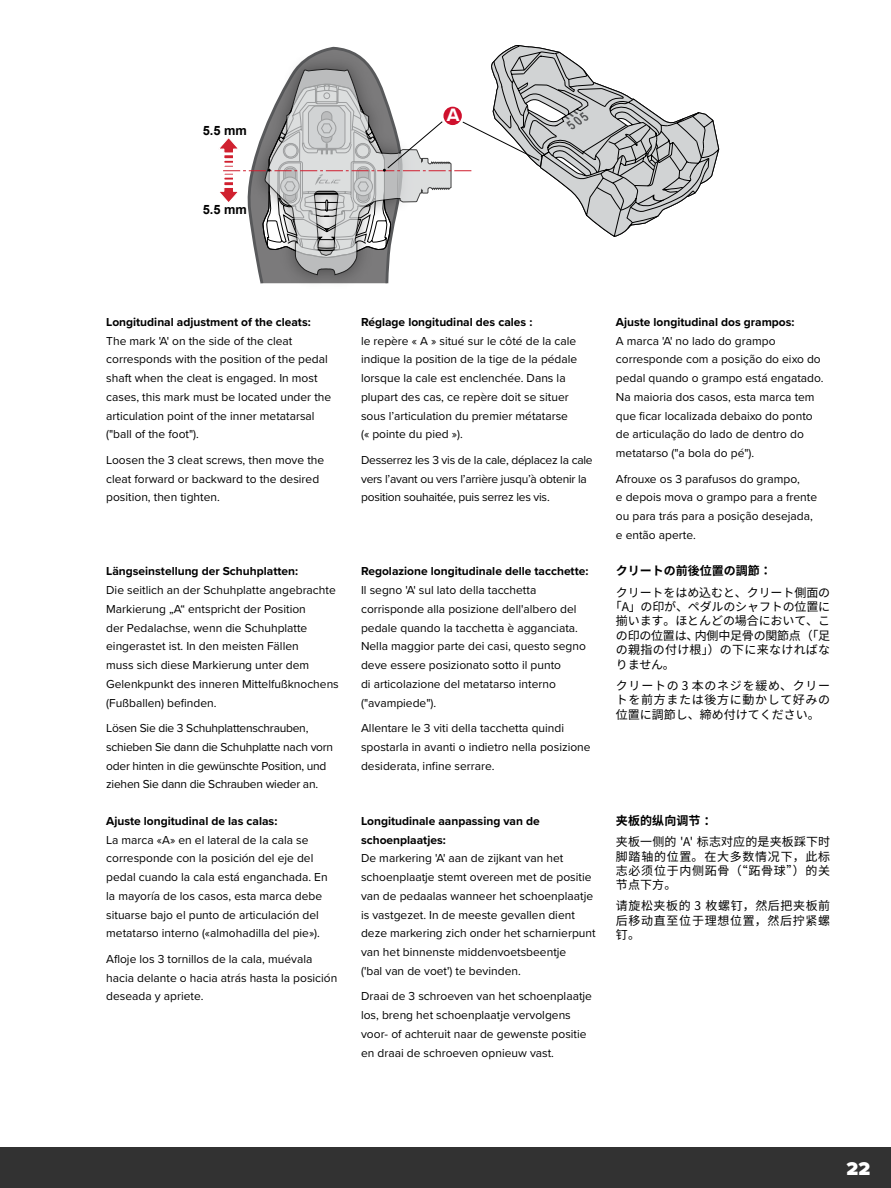
<style>
.page{position:relative;width:891px;height:1188px;background:#fff}
.page>*{position:absolute;margin:0;border:0;box-sizing:border-box;transform-origin:0 0}
.t1{font:900 19.2px "Proxima Nova";color:#fff}
.User_Manual_Text_-_N{font:700 18.75px "Proxima Nova";color:#fff}
.t2{font:700 12.9px "Arial";color:#000}
.User_Manual_Text_-_N-2{font:12px/18.8px "Proxima Nova";color:#000}
.User_Manual_Text_-_N-3{font:12px/18.8px "Proxima Nova";letter-spacing:-.02em;color:#000}
.User_Manual_Text_-_N-4{font:700 12px/18.8px "Proxima Nova";color:#000}
.j-bodytext{font:12px/14.4px "Noto Sans CJ Kjp";letter-spacing:-.005em;color:#000;text-align:justify}
.c-bodytext{font:12px/14.4px "Noto Sans CJ Ksc";letter-spacing:.055em;color:#000;text-align:justify}
.j-bodytext-2{font:12px "Noto Sans CJ Kjp";letter-spacing:.025em;color:#000}
.j-bodytext-3{font:700 12px "Noto Sans CJ Kjp";color:#000}
.c-bodytext-2{font:700 12px "Noto Sans CJ Ksc";letter-spacing:.01em;color:#000}
</style>
<div class="page">
<div style="left:0;top:1148px;width:891px;height:40px;background:#323232"></div>
<svg style="left:709px;top:116px;width:10px;height:63px"></svg>
<svg style="left:220px;top:45px;width:489px;height:239px"></svg>
<p class="t2" style="left:203px;top:122px;width:46px">5.5 mm</p>
<p class="t2" style="left:203px;top:200px;width:46px">5.5 mm</p>
<p class="User_Manual_Text_-_N" style="left:447px;top:101px;width:14px">A</p>
<p class="User_Manual_Text_-_N-4" style="left:106px;top:312px;width:206px">Longitudinal adjustment of the cleats:</p>
<p class="User_Manual_Text_-_N-2" style="left:106px;top:331px;width:227px">The mark 'A' on the side of the cleat corresponds with the position of the pedal shaft when the cleat is engaged. In most cases, this mark must be located under the articulation point of the inner metatarsal ("ball of the foot").</p>
<p class="User_Manual_Text_-_N-2" style="left:106px;top:450px;width:220px">Loosen the 3 cleat screws, then move the cleat forward or backward to the desired position, then tighten.</p>
<p class="User_Manual_Text_-_N-4" style="left:106px;top:562px;width:193px">Längseinstellung der Schuhplatten:</p>
<p class="User_Manual_Text_-_N-2" style="left:106px;top:580px;width:234px">Die seitlich an der Schuhplatte angebrachte Markierung „A“ entspricht der Position<br>der Pedalachse, wenn die Schuhplatte eingerastet ist. In den meisten Fällen<br>muss sich diese Markierung unter dem Gelenkpunkt des inneren Mittelfußknochens (Fußballen) befinden.</p>
<p class="User_Manual_Text_-_N-3" style="left:106px;top:718px;width:229px">Lösen Sie die 3 Schuhplattenschrauben, schieben Sie dann die Schuhplatte nach vorn oder hinten in die gewünschte Position, und ziehen Sie dann die Schrauben wieder an.</p>
<p class="User_Manual_Text_-_N-4" style="left:106px;top:811px;width:173px">Ajuste longitudinal de las calas:</p>
<p class="User_Manual_Text_-_N-2" style="left:106px;top:830px;width:223px">La marca «A» en el lateral de la cala se corresponde con la posición del eje del pedal cuando la cala está enganchada. En la mayoría de los casos, esta marca debe situarse bajo el punto de articulación del metatarso interno («almohadilla del pie»).</p>
<p class="User_Manual_Text_-_N-2" style="left:106px;top:949px;width:233px">Afloje los 3 tornillos de la cala, muévala hacia delante o hacia atrás hasta la posición deseada y apriete.</p>
<p class="User_Manual_Text_-_N-4" style="left:361px;top:312px;width:173px">Réglage longitudinal des cales :</p>
<p class="User_Manual_Text_-_N-2" style="left:361px;top:331px;width:218px">le repère « A » situé sur le côté de la cale indique la position de la tige de la pédale lorsque la cale est enclenchée. Dans la plupart des cas, ce repère doit se situer sous l’articulation du premier métatarse (« pointe du pied »).</p>
<p class="User_Manual_Text_-_N-3" style="left:361px;top:450px;width:233px">Desserrez les 3 vis de la cale, déplacez la cale vers l’avant ou vers l’arrière jusqu’à obtenir la position souhaitée, puis serrez les vis.</p>
<p class="User_Manual_Text_-_N-4" style="left:361px;top:562px;width:229px">Regolazione longitudinale delle tacchette:</p>
<p class="User_Manual_Text_-_N-2" style="left:361px;top:580px;width:226px">Il segno 'A' sul lato della tacchetta corrisponde alla posizione dell'albero del pedale quando la tacchetta è agganciata.<br>Nella maggior parte dei casi, questo segno deve essere posizionato sotto il punto<br>di articolazione del metatarso interno ("avampiede").</p>
<p class="User_Manual_Text_-_N-2" style="left:361px;top:718px;width:231px">Allentare le 3 viti della tacchetta quindi spostarla in avanti o indietro nella posizione desiderata, infine serrare.</p>
<p class="User_Manual_Text_-_N-4" style="left:361px;top:811px;width:180px">Longitudinale aanpassing van de schoenplaatjes:</p>
<p class="User_Manual_Text_-_N-2" style="left:361px;top:848px;width:236px">De markering 'A' aan de zijkant van het schoenplaatje stemt overeen met de positie van de pedaalas wanneer het schoenplaatje is vastgezet. In de meeste gevallen dient deze markering zich onder het scharnierpunt van het binnenste middenvoetsbeentje<br>('bal van de voet') te bevinden.</p>
<p class="User_Manual_Text_-_N-2" style="left:361px;top:986px;width:232px">Draai de 3 schroeven van het schoenplaatje los, breng het schoenplaatje vervolgens voor- of achteruit naar de gewenste positie en draai de schroeven opnieuw vast.</p>
<p class="User_Manual_Text_-_N-4" style="left:616px;top:312px;width:180px">Ajuste longitudinal dos grampos:</p>
<p class="User_Manual_Text_-_N-2" style="left:616px;top:331px;width:209px">A marca 'A' no lado do grampo corresponde com a posição do eixo do pedal quando o grampo está engatado.<br>Na maioria dos casos, esta marca tem que ficar localizada debaixo do ponto de articulação do lado de dentro do metatarso ("a bola do pé").</p>
<p class="User_Manual_Text_-_N-2" style="left:616px;top:469px;width:203px">Afrouxe os 3 parafusos do grampo,<br>e depois mova o grampo para a frente ou para trás para a posição desejada, e então aperte.</p>
<p class="j-bodytext-3" style="left:616px;top:564px;width:157px">クリートの前後位置の調節：</p>
<p class="j-bodytext" style="left:616px;top:585px;width:216px">クリートをはめ込むと、クリート側面の</p>
<p class="j-bodytext" style="left:610px;top:600px;width:222px">「A」の印が、ペダルのシャフトの位置に</p>
<p class="j-bodytext" style="left:616px;top:614px;width:216px">揃います。ほとんどの場合において、こ</p>
<p class="j-bodytext" style="left:616px;top:629px;width:216px">の印の位置は、内側中足骨の関節点（「足</p>
<p class="j-bodytext-2" style="left:616px;top:643px;width:216px">の親指の付け根」）の下に来なければな</p>
<p class="j-bodytext" style="left:616px;top:657px;width:61px">りません。</p>
<p class="j-bodytext" style="left:616px;top:678px;width:216px">クリートの 3 本のネジを緩め、クリートを前方または後方に動かして好みの位置に調節し、締め付けてください。</p>
<p class="c-bodytext-2" style="left:616px;top:814px;width:101px">夹板的纵向调节：</p>
<p class="c-bodytext" style="left:616px;top:835px;width:216px">夹板一侧的 'A' 标志对应的是夹板踩下时脚踏轴的位置。在大多数情况下，此标志必须位于内侧跖骨（“跖骨球”）的关节点下方。</p>
<p class="c-bodytext" style="left:616px;top:899px;width:216px">请旋松夹板的 3 枚螺钉，然后把夹板前后移动直至位于理想位置，然后拧紧螺钉。</p>
<h1 class="t1" style="left:847px;top:1154px;width:25px">22</h1>
</div>
